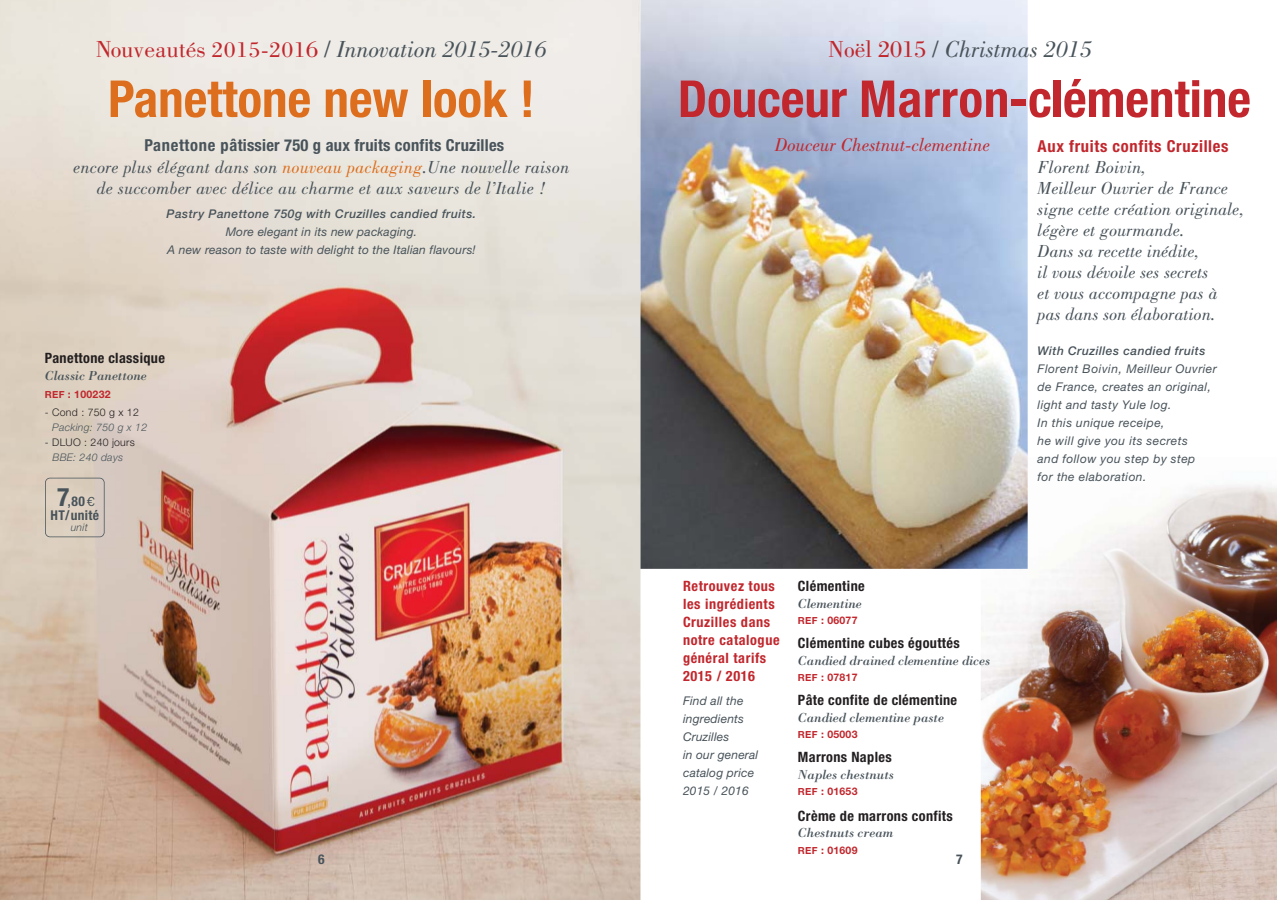
<style>
.page{position:relative;width:1277px;height:900px;background:#fff}
.page>*{position:absolute;margin:0;border:0;box-sizing:border-box;transform-origin:0 0}
.t1{font:700 condensed 51px "Helvetica Neue";color:#c1272d}
.t2{font:700 condensed 51px "Helvetica Neue";color:#dd6e1d}
.t3{font:italic 24px "Bodoni";color:#48535a}
.t4{font:italic 19.05px "Bodoni";color:#c1272d}
.t5{font:italic 18px/21px "Bodoni";letter-spacing:.005em;color:#48535a;text-align:center}
.t6{font:700 condensed 16.5px "Helvetica Neue";letter-spacing:.015em;color:#48535a}
.t7{font:700 condensed 16.5px "Helvetica Neue";letter-spacing:.04em;color:#c1272d}
.t8{font:700 condensed 14.25px "Helvetica Neue";letter-spacing:.025em;color:#231f20}
.t9{font:700 condensed 14.25px/18px "Helvetica Neue";letter-spacing:.04em;color:#c1272d}
.t10{font:italic 13.5px "Bodoni";letter-spacing:-.005em;color:#48535a}
.t11{font:700 condensed 13.5px/14.2px "Helvetica Neue";letter-spacing:.025em;color:#48535a;text-align:center}
.t12{font:italic 12px/18px "Helvetica Neue";letter-spacing:.035em;color:#48535a}
.t13{font:italic 12px/18px "Helvetica Neue";letter-spacing:.015em;color:#48535a;text-align:center}
.t14{font:italic 500 12px "Helvetica Neue";letter-spacing:.04em;color:#48535a}
.t15{font:700 10.5px "Helvetica Neue";letter-spacing:.025em;color:#c1272d}
.t16{font:italic 300 10.5px "Helvetica Neue";letter-spacing:.025em;color:#48535a}
.t17{font:300 10.5px "Helvetica Neue";letter-spacing:.025em;color:#231f20}
.s1{font-style:normal;color:#c1272d}
.s2{font-style:normal;font-size:22.5px;color:#c1272d}
.s3{font-style:normal}
.s4{color:#dd6e1d}
.s5{font-size:9.75px}
.s6{font-size:25.5px}
.s7{font-size:12px}
.s8{font-family:"Franklin Gothic";font-weight:400;font-stretch:normal}
</style>
<div class="page">
<img style="left:980px;top:457px;width:296px;height:443px">
<img style="left:0;top:0;width:640px;height:900px">
<img style="left:640px;top:0;width:387px;height:569px">
<div style="left:45px;top:478px;width:60px;height:59px;border:2px solid #48535a;border-radius:5px"></div>
<h2 class="t3" style="left:96px;top:36px;width:452px"><span class="s1">Nouveautés</span> <span class="s2">2015-201</span><span class="s1">6</span> <span class="s3">/</span> Innovation 2015-2016</h2>
<h1 class="t2" style="left:108px;top:56px;width:428px">Panettone new look !</h1>
<p class="t6" style="left:144px;top:132px;width:361px">Panettone pâtissier 750 g aux fruits confits Cruzilles</p>
<p class="t5" style="left:73px;top:156px;width:497px">encore plus élégant dans son <span class="s4">nouveau packaging</span>.Une nouvelle raison de succomber avec délice au charme et aux saveurs de l’Italie !</p>
<p class="t14" style="left:167px;top:206px;width:311px">Pastry Panettone 750g with Cruzilles candied fruits.</p>
<p class="t13" style="left:167px;top:222px;width:310px">More elegant in its new packaging.<br>A new reason to taste with delight to the Italian flavours!</p>
<p class="t8" style="left:45px;top:346px;width:122px">Panettone classique</p>
<p class="t10" style="left:45px;top:367px;width:103px">Classic Panettone</p>
<p class="t15" style="left:45px;top:387px;width:67px"><span class="s5">REF</span> : 100232</p>
<p class="t17" style="left:45px;top:406px;width:95px">- Cond : 750 g x 12</p>
<p class="t16" style="left:52px;top:421px;width:96px">Packing: 750 g x 12</p>
<p class="t17" style="left:45px;top:436px;width:91px">- DLUO : 240 jours</p>
<p class="t16" style="left:52px;top:451px;width:72px">BBE: 240 days</p>
<p class="t11" style="left:50px;top:493px;width:50px"><span class="s6">7</span><span class="s7">,</span>80 <span class="s8">€<br></span>HT/unité</p>
<p class="t16" style="left:71px;top:521px;width:19px">unit</p>
<h2 class="t3" style="left:828px;top:36px;width:265px"><span class="s1">Noël 2015</span> <span class="s3">/</span> Christmas 2015</h2>
<h1 class="t1" style="left:678px;top:56px;width:574px">Douceur Marron-clémentine</h1>
<p class="t4" style="left:774px;top:135px;width:217px">Douceur Chestnut-clementine</p>
<p class="t7" style="left:1037px;top:132px;width:192px">Aux fruits confits Cruzilles</p>
<p class="t5" style="left:1037px;top:157px;width:208px;text-align:left">Florent Boivin,<br>Meilleur Ouvrier de France signe cette création originale, légère et gourmande.<br>Dans sa recette inédite,<br>il vous dévoile ses secrets<br>et vous accompagne pas à pas dans son élaboration.</p>
<p class="t14" style="left:1037px;top:343px;width:169px">With Cruzilles candied fruits</p>
<p class="t12" style="left:1037px;top:359px;width:181px">Florent Boivin, Meilleur Ouvrier de France, creates an original, light and tasty Yule log.<br>In this unique receipe,<br>he will give you its secrets<br>and follow you step by step<br>for the elaboration.</p>
<p class="t8" style="left:798px;top:574px;width:68px">Clémentine</p>
<p class="t10" style="left:798px;top:595px;width:65px">Clementine</p>
<p class="t15" style="left:798px;top:614px;width:61px"><span class="s5">REF</span> : 06077</p>
<p class="t8" style="left:798px;top:631px;width:163px">Clémentine cubes égouttés</p>
<p class="t10" style="left:798px;top:652px;width:194px">Candied drained clementine dices</p>
<p class="t15" style="left:798px;top:671px;width:61px"><span class="s5">REF</span> : 07817</p>
<p class="t8" style="left:798px;top:688px;width:161px">Pâte confite de clémentine</p>
<p class="t10" style="left:798px;top:709px;width:148px">Candied clementine paste</p>
<p class="t15" style="left:798px;top:728px;width:61px"><span class="s5">REF</span> : 05003</p>
<p class="t8" style="left:798px;top:745px;width:95px">Marrons Naples</p>
<p class="t10" style="left:798px;top:766px;width:98px">Naples chestnuts</p>
<p class="t15" style="left:798px;top:785px;width:61px"><span class="s5">REF</span> : 01653</p>
<p class="t8" style="left:798px;top:804px;width:156px">Crème de marrons confits</p>
<p class="t10" style="left:798px;top:824px;width:97px">Chestnuts cream</p>
<p class="t15" style="left:798px;top:843px;width:61px"><span class="s5">REF</span> : 01609</p>
<p class="t9" style="left:683px;top:576px;width:98px">Retrouvez tous les ingrédients<br>Cruzilles dans notre catalogue général tarifs<br>2015 / 2016</p>
<p class="t13" style="left:683px;top:692px;width:77px;text-align:left">Find all the ingredients<br>Cruzilles<br>in our general catalog price<br>2015 / 2016</p>
<p class="t11" style="left:318px;top:851px;width:8px">6</p>
<p class="t11" style="left:956px;top:851px;width:8px">7</p>
</div>
